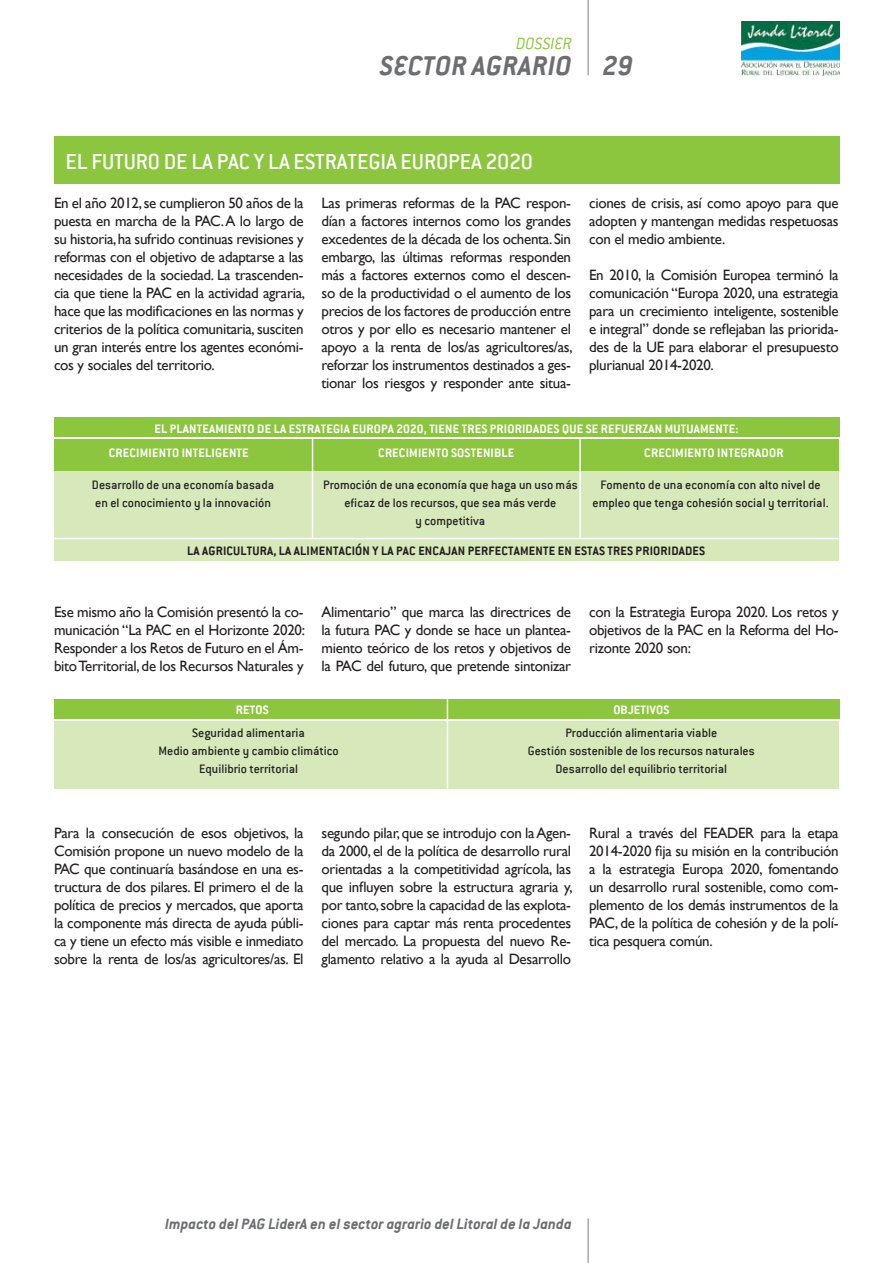
<style>
.page{position:relative;width:893px;height:1263px;background:#fff}
.page>*{position:absolute;margin:0;border:0;box-sizing:border-box;transform-origin:0 0}
.t1{font:italic 700 30px "Conduit ITC";letter-spacing:.015em;color:#6d6e70}
.t2{font:500 24px "Conduit ITC";letter-spacing:-.005em;color:#fff}
.t3{font:italic 300 18px "Conduit ITC";color:#8cc63f}
.t4{font:italic 700 16.5px "Conduit ITC";color:#6d6e70}
.t5{font:15px/18px "Gill Sans";letter-spacing:-.02em;color:#231f20;text-align:justify}
.t6{font:500 13.5px/18px "Conduit ITC";color:#231f20;text-align:center}
.t7{font:700 13.5px "Conduit ITC";letter-spacing:.015em;color:#fff}
.t8{font:700 13.5px "Conduit ITC";letter-spacing:.015em;color:#231f20}
</style>
<div class="page">
<img style="left:741px;top:21px;width:98px;height:54px">
<hr style="left:587px;top:0;width:2px;height:75px;background:#a7a9ac">
<hr style="left:587px;top:1218px;width:2px;height:45px;background:#a7a9ac">
<div style="left:54px;top:136px;width:785px;height:47px;background:#8cc63f"></div>
<div style="left:54px;top:472px;width:784px;height:89px;background:#d7e9bb"></div>
<div style="left:54px;top:721px;width:784px;height:68px;background:#d7e9bb"></div>
<div style="left:54px;top:439px;width:784px;height:32px;background:#8cc63f"></div>
<div style="left:54px;top:418px;width:785px;height:19px;background:#8cc63f"></div>
<div style="left:54px;top:699px;width:396px;height:19px;background:#8cc63f"></div>
<div style="left:443px;top:699px;width:396px;height:19px;background:#8cc63f"></div>
<hr style="left:54px;top:538px;width:784px;height:1px;background:#fff">
<hr style="left:312px;top:439px;width:1px;height:99px;background:#fff">
<hr style="left:579px;top:439px;width:2px;height:99px;background:#fff">
<hr style="left:446px;top:699px;width:2px;height:90px;background:#fff">
<p class="t3" style="left:516px;top:35px;width:57px">DOSSIER</p>
<h1 class="t1" style="left:380px;top:53px;width:193px">SECTOR AGRARIO</h1>
<h1 class="t1" style="left:602px;top:53px;width:32px">29</h1>
<h2 class="t2" style="left:65px;top:151px;width:469px">EL FUTURO DE LA PAC Y LA ESTRATEGIA EUROPEA 2020</h2>
<p class="t5" style="left:54px;top:194px;width:252px">En el año 2012, se cumplieron 50 años de la puesta en marcha de la PAC. A lo largo de su historia, ha sufrido continuas revisiones y reformas con el objetivo de adaptarse a las necesidades de la sociedad. La trascenden&shy;cia que tiene la PAC en la actividad agraria, hace que las modificaciones en las normas y criterios de la política comunitaria, susciten un gran interés entre los agentes económi&shy;cos y sociales del territorio.</p>
<p class="t5" style="left:321px;top:194px;width:252px">Las primeras reformas de la PAC respon&shy;dían a factores internos como los grandes excedentes de la década de los ochenta. Sin embargo, las últimas reformas responden más a factores externos como el descen&shy;so de la productividad o el aumento de los precios de los factores de producción entre otros y por ello es necesario mantener el apoyo a la renta de los/as agricultores/as, reforzar los instrumentos destinados a ges&shy;tionar los riesgos y responder ante situa-</p>
<p class="t5" style="left:589px;top:194px;width:251px">ciones de crisis, así como apoyo para que adopten y mantengan medidas respetuosas con el medio ambiente.</p>
<p class="t5" style="left:589px;top:266px;width:251px">En 2010, la Comisión Europea terminó la comunicación “Europa 2020, una estrategia para un crecimiento inteligente, sostenible e integral” donde se reflejaban las priorida&shy;des de la UE para elaborar el presupuesto plurianual 2014-2020.</p>
<p class="t7" style="left:154px;top:423px;width:585px">EL PLANTEAMIENTO DE LA ESTRATEGIA EUROPA 2020, TIENE TRES PRIORIDADES QUE SE REFUERZAN MUTUAMENTE:</p>
<p class="t7" style="left:109px;top:447px;width:141px">CRECIMIENTO INTELIGENTE</p>
<p class="t7" style="left:378px;top:447px;width:138px">CRECIMIENTO SOSTENIBLE</p>
<p class="t7" style="left:644px;top:447px;width:141px">CRECIMIENTO INTEGRADOR</p>
<p class="t6" style="left:92px;top:476px;width:184px;text-align:left">Desarrollo de una economía basada en el conocimiento y la innovación</p>
<p class="t6" style="left:323px;top:476px;width:256px">Promoción de una economía que haga un uso más eficaz de los recursos, que sea más verde<br>y competitiva</p>
<p class="t6" style="left:592px;top:476px;width:237px">Fomento de una economía con alto nivel de empleo que tenga cohesión social y territorial.</p>
<p class="t8" style="left:187px;top:545px;width:519px">LA AGRICULTURA, LA ALIMENTACIÓN Y LA PAC ENCAJAN PERFECTAMENTE EN ESTAS TRES PRIORIDADES</p>
<p class="t5" style="left:54px;top:603px;width:252px">Ese mismo año la Comisión presentó la co&shy;municación “La PAC en el Horizonte 2020:<br>Responder a los Retos de Futuro en el Ám&shy;bito Territorial, de los Recursos Naturales y</p>
<p class="t5" style="left:321px;top:603px;width:251px">Alimentario” que marca las directrices de la futura PAC y donde se hace un plantea&shy;miento teórico de los retos y objetivos de la PAC del futuro, que pretende sintonizar</p>
<p class="t5" style="left:589px;top:603px;width:251px">con la Estrategia Europa 2020. Los retos y objetivos de la PAC en la Reforma del Ho&shy;rizonte 2020 son:</p>
<p class="t7" style="left:236px;top:704px;width:34px">RETOS</p>
<p class="t7" style="left:613px;top:704px;width:57px">OBJETIVOS</p>
<p class="t6" style="left:158px;top:724px;width:182px">Seguridad alimentaria<br>Medio ambiente y cambio climático<br>Equilibrio territorial</p>
<p class="t6" style="left:528px;top:724px;width:228px">Producción alimentaria viable<br>Gestión sostenible de los recursos naturales<br>Desarrollo del equilibrio territorial</p>
<p class="t5" style="left:54px;top:824px;width:251px">Para la consecución de esos objetivos, la Comisión propone un nuevo modelo de la PAC que continuaría basándose en una es&shy;tructura de dos pilares. El primero el de la política de precios y mercados, que aporta la componente más directa de ayuda públi&shy;ca y tiene un efecto más visible e inmediato sobre la renta de los/as agricultores/as. El</p>
<p class="t5" style="left:321px;top:824px;width:252px">segundo pilar, que se introdujo con la Agen&shy;da 2000, el de la política de desarrollo rural orientadas a la competitividad agrícola, las que influyen sobre la estructura agraria y, por tanto, sobre la capacidad de las explota&shy;ciones para captar más renta procedentes del mercado. La propuesta del nuevo Re&shy;glamento relativo a la ayuda al Desarrollo</p>
<p class="t5" style="left:589px;top:824px;width:251px">Rural a través del FEADER para la etapa 2014-2020 fija su misión en la contribución a la estrategia Europa 2020, fomentando un desarrollo rural sostenible, como com&shy;plemento de los demás instrumentos de la PAC, de la política de cohesión y de la polí&shy;tica pesquera común.</p>
<p class="t4" style="left:165px;top:1216px;width:408px">Impacto del PAG LiderA en el sector agrario del Litoral de la Janda</p>
</div>
